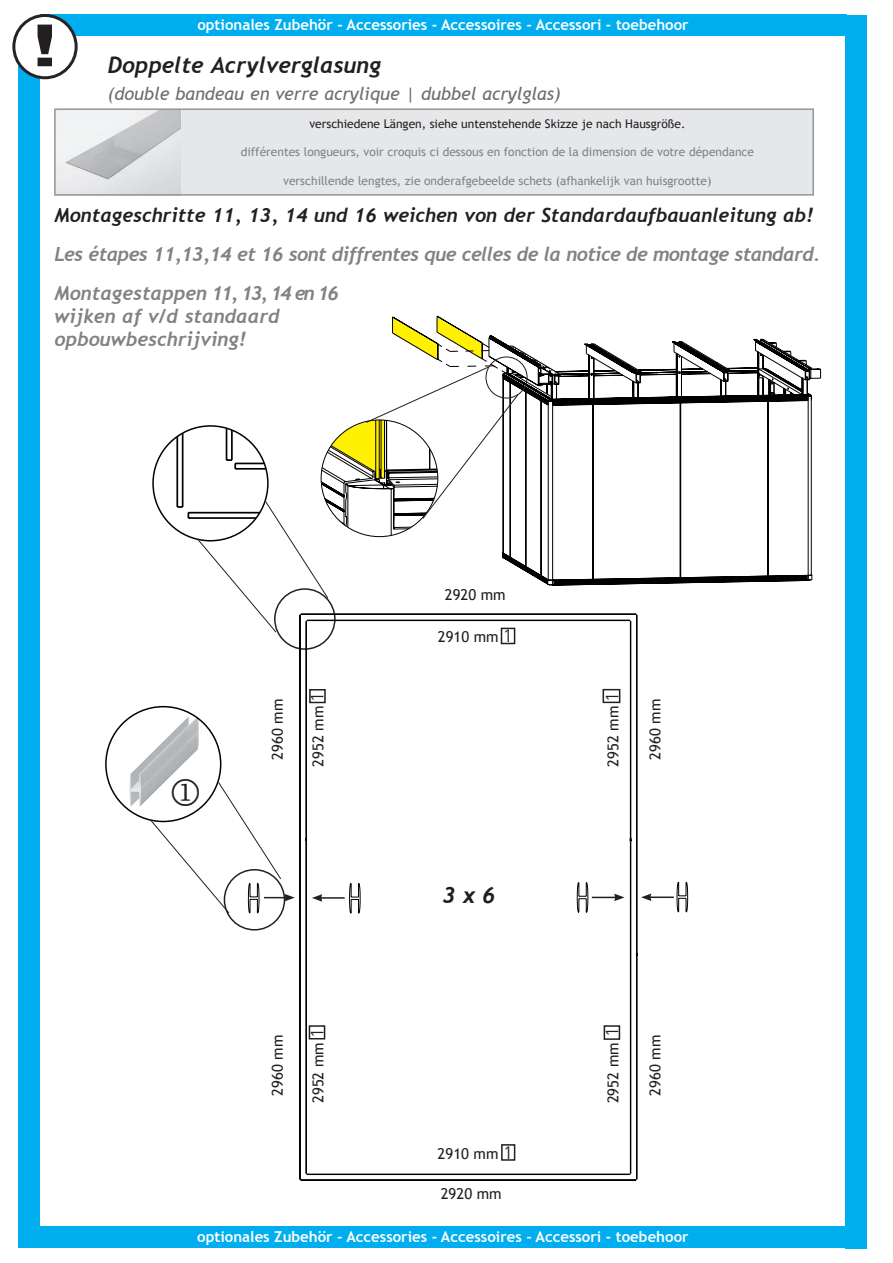
<style>
.page{position:relative;width:893px;height:1263px;background:#fff}
.page>*{position:absolute;margin:0;border:0;box-sizing:border-box;transform-origin:0 0}
.Fließtext_Deutsch{font:italic 700 22.5px "Trebuchet";color:#231f20}
.Fließtext_Deutsch-2{font:italic 700 19.5px "Trebuchet";letter-spacing:-.03em;color:#808285}
.Fließtext_Deutsch-3{font:italic 700 19.5px "Trebuchet";color:#231f20}
.Fließtext_Deutsch-4{font:italic 700 19.5px/23.4px "Trebuchet";color:#808285}
.Fließtext_Deutsch-5{font:italic 18px "Trebuchet MS";color:#6c6d70}
.t1{font:700 15px "Trebuchet MS";color:#fff}
.t2{font:15px "Trebuchet MS";color:#231f20}
.t3{font:12px "Trebuchet MS";color:#808285}
.t4{font:12px "Trebuchet MS";color:#231f20}
.s1{font-family:"Frutiger LT Std";font-weight:300;font-size:18px}
</style>
<div class="page">
<div style="left:18px;top:60px;width:21px;height:1187px;background:#00aeef"></div>
<div style="left:40px;top:15px;width:806px;height:21px;background:#00aeef"></div>
<div style="left:14px;top:15px;width:62px;height:63px;background:#fff;border-radius:50%"></div>
<div style="left:12px;top:14px;width:66px;height:65px;border:3px solid #262324;border-radius:50%"></div>
<svg style="left:38px;top:25px;width:14px;height:41px"></svg>
<div style="left:846px;top:15px;width:21px;height:1233px;background:#00aeef"></div>
<div style="left:39px;top:1227px;width:807px;height:21px;background:#00aeef"></div>
<img style="left:56px;top:110px;width:126px;height:84px">
<div style="left:182px;top:109px;width:631px;height:86px;background:#e6e7e9"></div>
<hr style="left:54px;top:108px;width:128px;height:2px;background:#939598">
<hr style="left:54px;top:110px;width:2px;height:84px;background:#939598">
<hr style="left:54px;top:194px;width:128px;height:2px;background:#939598">
<hr style="left:182px;top:108px;width:632px;height:2px;background:#939598">
<hr style="left:812px;top:110px;width:2px;height:84px;background:#939598">
<hr style="left:182px;top:194px;width:632px;height:2px;background:#939598">
<hr style="left:176px;top:426px;width:2px;height:81px;background:#000">
<svg style="left:177px;top:317px;width:641px;height:316px"></svg>
<svg style="left:299px;top:613px;width:339px;height:567px"></svg>
<svg style="left:677px;top:882px;width:11px;height:30px"></svg>
<hr style="left:649px;top:896px;width:25px;height:2px;background:#231f20">
<img style="left:129px;top:716px;width:70px;height:90px">
<div style="left:501px;top:1144px;width:14px;height:17px;border:2px solid #231f20"></div>
<div style="left:604px;top:1025px;width:16px;height:15px;border:2px solid #231f20"></div>
<div style="left:309px;top:1025px;width:16px;height:14px;border:2px solid #231f20"></div>
<div style="left:501px;top:628px;width:14px;height:16px;border:2px solid #231f20"></div>
<div style="left:309px;top:689px;width:17px;height:14px;border:2px solid #231f20"></div>
<div style="left:603px;top:689px;width:17px;height:14px;border:2px solid #231f20"></div>
<svg style="left:150px;top:778px;width:502px;height:178px"></svg>
<p class="t1" style="left:197px;top:16px;width:493px">optionales Zubehör - Accessories - Accessoires - Accessori - toebehoor</p>
<p class="Fließtext_Deutsch" style="left:108px;top:52px;width:275px">Doppelte Acrylverglasung</p>
<p class="Fließtext_Deutsch-5" style="left:108px;top:83px;width:454px">(double bandeau en verre acrylique | dubbel acrylglas)</p>
<p class="t4" style="left:309px;top:117px;width:377px">verschiedene Längen, siehe untenstehende Skizze je nach Hausgröße.</p>
<p class="t3" style="left:241px;top:145px;width:515px">différentes longueurs, voir croquis ci dessous en fonction de la dimension de votre dépendance</p>
<p class="t3" style="left:283px;top:174px;width:430px">verschillende lengtes, zie onderafgebeelde schets (afhankelijk van huisgrootte)</p>
<p class="Fließtext_Deutsch-3" style="left:54px;top:203px;width:760px">Montageschritte 11, 13, 14 und 16 weichen von der Standardaufbauanleitung ab!</p>
<p class="Fließtext_Deutsch-2" style="left:54px;top:242px;width:767px">Les étapes 11,13,14 et 16 sont diffrentes que celles de la notice de montage standard.</p>
<p class="Fließtext_Deutsch-4" style="left:54px;top:281px;width:286px">Montagestappen 11, 13, 14 en 16 wijken af v/d standaard opbouwbeschrijving!</p>
<p class="t2" style="left:445px;top:586px;width:62px">2920 mm</p>
<p class="t2" style="left:438px;top:628px;width:77px">2910 mm <span class="s1">1</span></p>
<p class="t2" style="left:269px;top:759px;width:62px;rotate:-90deg">2960 mm</p>
<p class="t2" style="left:309px;top:767px;width:77px;rotate:-90deg">2952 mm <span class="s1">1</span></p>
<p class="t2" style="left:646px;top:759px;width:62px;rotate:-90deg">2960 mm</p>
<p class="t2" style="left:604px;top:767px;width:77px;rotate:-90deg">2952 mm <span class="s1">1</span></p>
<p class="Fließtext_Deutsch" style="left:443px;top:881px;width:54px">3 x 6</p>
<p class="t2" style="left:604px;top:1103px;width:77px;rotate:-90deg">2952 mm <span class="s1">1</span></p>
<p class="t2" style="left:269px;top:1096px;width:62px;rotate:-90deg">2960 mm</p>
<p class="t2" style="left:309px;top:1103px;width:77px;rotate:-90deg">2952 mm <span class="s1">1</span></p>
<p class="t2" style="left:646px;top:1096px;width:62px;rotate:-90deg">2960 mm</p>
<p class="t2" style="left:438px;top:1145px;width:77px">2910 mm <span class="s1">1</span></p>
<p class="t2" style="left:441px;top:1184px;width:62px">2920 mm</p>
<p class="t1" style="left:197px;top:1228px;width:493px">optionales Zubehör - Accessories - Accessoires - Accessori - toebehoor</p>
</div>
